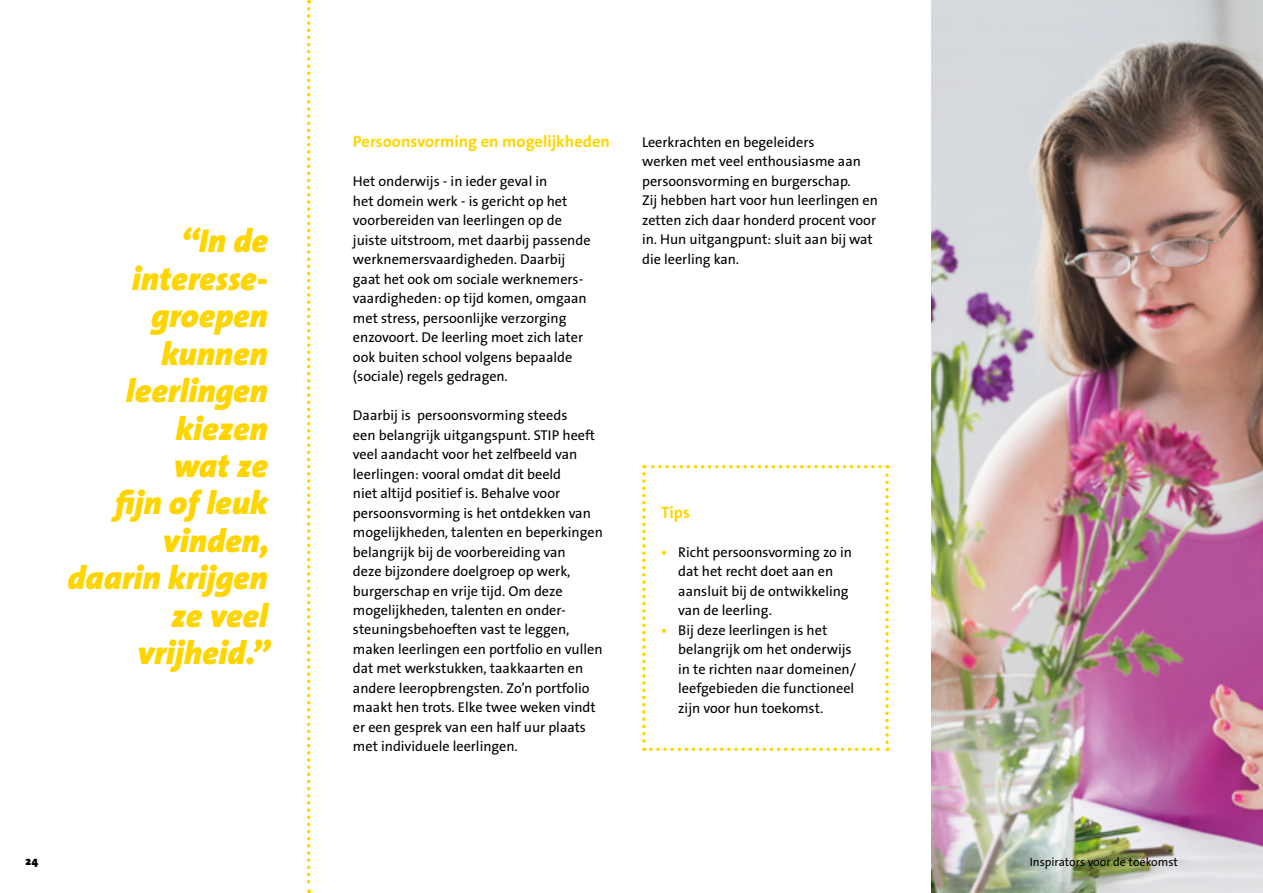
<style>
.page{position:relative;width:1263px;height:893px;background:#fff}
.page>*{position:absolute;margin:0;border:0;box-sizing:border-box;transform-origin:0 0}
.t1{font:italic 900 33px/37.5px "The Sans";color:#ffd500;text-align:right}
.t2{font:700 16.5px "The Sans Os F";color:#ffd500}
.t3{font:14.25px/19.5px "The Sans Os F";color:#000}
.t4{font:12px "The Sans Os F";color:#000}
.t5{font:900 12px "The Sans";color:#000}
.s1{font-weight:700;color:#ffd500}
</style>
<div class="page">
<img style="left:931px;top:0;width:332px;height:893px">
<svg style="left:642px;top:465px;width:247px;height:286px"></svg>
<svg style="left:307px;top:0;width:3px;height:893px"></svg>
<h1 class="t1" style="left:68px;top:221px;width:203px">“In de interesse&shy;groepen kunnen leerlingen kiezen<br>wat ze<br>fijn of leuk vinden, daarin krijgen ze veel vrijheid.”</h1>
<p class="t2" style="left:353px;top:131px;width:258px">Persoonsvorming en mogelijkheden</p>
<p class="t3" style="left:353px;top:172px;width:239px">Het onderwijs - in ieder geval in<br>het domein werk - is gericht op het voorbereiden van leerlingen op de juiste uitstroom, met daarbij passende werknemersvaardigheden. Daarbij gaat het ook om sociale werknemers&shy;vaardigheden: op tijd komen, omgaan met stress, persoonlijke verzorging enzovoort. De leerling moet zich later ook buiten school volgens bepaalde (sociale) regels gedragen.</p>
<p class="t3" style="left:353px;top:406px;width:251px">Daarbij is persoonsvorming steeds<br>een belangrijk uitgangspunt. STIP heeft veel aandacht voor het zelfbeeld van leerlingen: vooral omdat dit beeld<br>niet altijd positief is. Behalve voor persoonsvorming is het ontdekken van mogelijkheden, talenten en beperkingen belangrijk bij de voorbereiding van<br>deze bijzondere doelgroep op werk, burgerschap en vrije tijd. Om deze mogelijkheden, talenten en onder&shy;steuningsbehoeften vast te leggen, maken leerlingen een portfolio en vullen dat met werkstukken, taakkaarten en andere leeropbrengsten. Zo’n portfolio maakt hen trots. Elke twee weken vindt er een gesprek van een half uur plaats met individuele leerlingen.</p>
<p class="t3" style="left:642px;top:132px;width:237px">Leerkrachten en begeleiders<br>werken met veel enthousiasme aan persoonsvorming en burgerschap.<br>Zij hebben hart voor hun leerlingen en zetten zich daar honderd procent voor in. Hun uitgangpunt: sluit aan bij wat die leerling kan.</p>
<p class="t2" style="left:661px;top:501px;width:30px">Tips</p>
<p class="t3" style="left:678px;top:542px;width:175px;text-indent:-17px"><span class="s1">•</span> Richt persoonsvorming zo in dat het recht doet aan en aansluit bij de ontwikkeling van de leerling.</p>
<p class="t3" style="left:678px;top:620px;width:179px;text-indent:-17px"><span class="s1">•</span> Bij deze leerlingen is het belangrijk om het onderwijs in te richten naar domeinen/ leefgebieden die functioneel zijn voor hun toekomst.</p>
<p class="t5" style="left:26px;top:851px;width:14px">24</p>
<p class="t4" style="left:1030px;top:854px;width:150px">Inspirators voor de toekomst</p>
</div>
